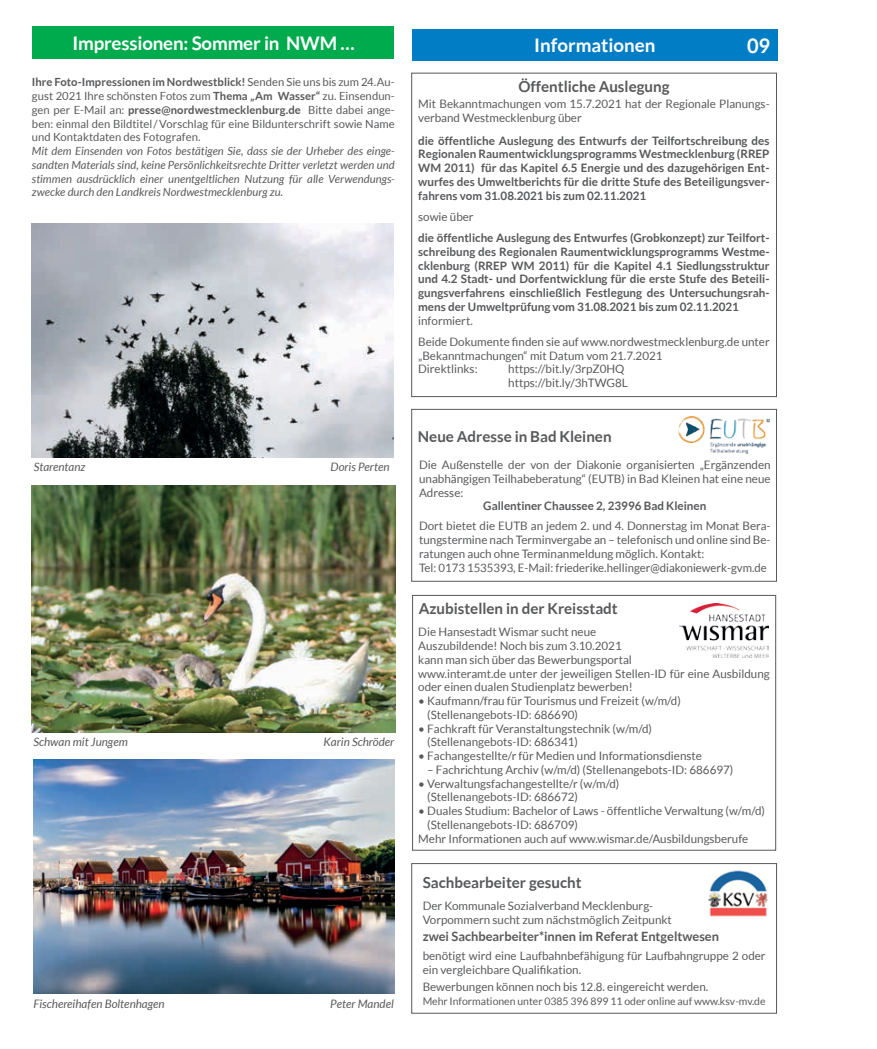
<style>
.page{position:relative;width:877px;height:1049px;background:#fff}
.page>*{position:absolute;margin:0;border:0;box-sizing:border-box;transform-origin:0 0}
.t1{font:700 20px "Lato";color:#fff}
.t2{font:700 18.75px "Lato";letter-spacing:-.01em;color:#fff}
.t3{font:700 15.12px "Lato";color:#58595b}
.t4{font:700 12.75px "Lato";color:#58595b}
.t5{font:11.62px/13.8px "Lato";color:#58595b}
.t6{font:700 11.62px/13.8px "Lato";color:#58595b;text-align:justify}
.t7{font:italic 11.62px "Lato";color:#58595b}
.t8{font:11.25px/13.8px "Lato";letter-spacing:.005em;color:#58595b;text-align:justify}
.t9{font:italic 11.25px/13.8px "Lato";letter-spacing:.005em;color:#58595b;text-align:justify}
.t10{font:10.5px "Lato";color:#58595b}
.s1{font-weight:700}
</style>
<div class="page">
<div style="left:412px;top:29px;width:365px;height:32px;background:#007dc5"></div>
<div style="left:32px;top:27px;width:361px;height:32px;background:#00ab4e"></div>
<img style="left:32px;top:485px;width:363px;height:247px">
<img style="left:33px;top:759px;width:362px;height:235px">
<img style="left:32px;top:224px;width:362px;height:234px">
<div style="left:411px;top:73px;width:366px;height:324px;border:1px solid #58595b"></div>
<div style="left:411px;top:409px;width:366px;height:172px;border:1px solid #58595b"></div>
<div style="left:412px;top:595px;width:364px;height:255px;border:1px solid #58595b"></div>
<div style="left:411px;top:863px;width:366px;height:150px;border:1px solid #58595b"></div>
<img style="left:678px;top:417px;width:92px;height:37px">
<img style="left:680px;top:603px;width:89px;height:54px">
<img style="left:708px;top:870px;width:60px;height:47px">
<h2 class="t2" style="left:72px;top:33px;width:284px">Impressionen: Sommer in NWM …</h2>
<p class="t8" style="left:32px;top:75px;width:364px"><span class="s1">Ihre Foto-Impressionen im Nordwestblick!</span> Senden Sie uns bis zum 24.Au&shy;gust 2021 Ihre schönsten Fotos zum <span class="s1">Thema „Am Wasser“</span> zu. Einsendun&shy;gen per E-Mail an: <span class="s1">presse@nordwestmecklenburg.de</span> Bitte dabei ange&shy;ben: einmal den Bildtitel/Vorschlag für eine Bildunterschrift sowie Name und Kontaktdaten des Fotografen.</p>
<p class="t9" style="left:32px;top:144px;width:364px">Mit dem Einsenden von Fotos bestätigen Sie, dass sie der Urheber des einge&shy;sandten Materials sind, keine Persönlichkeitsrechte Dritter verletzt werden und stimmen ausdrücklich einer unentgeltlichen Nutzung für alle Verwendungs&shy;zwecke durch den Landkreis Nordwestmecklenburg zu.</p>
<p class="t7" style="left:34px;top:461px;width:53px">Starentanz</p>
<p class="t7" style="left:331px;top:461px;width:60px">Doris Perten</p>
<p class="t7" style="left:33px;top:736px;width:96px">Schwan mit Jungem</p>
<p class="t7" style="left:324px;top:736px;width:72px">Karin Schröder</p>
<p class="t7" style="left:33px;top:997px;width:133px">Fischereihafen Boltenhagen</p>
<p class="t7" style="left:330px;top:997px;width:65px">Peter Mandel</p>
<h2 class="t2" style="left:534px;top:34px;width:123px">Informationen</h2>
<h1 class="t1" style="left:747px;top:34px;width:25px">09</h1>
<h3 class="t3" style="left:519px;top:78px;width:153px">Öffentliche Auslegung</h3>
<p class="t5" style="left:418px;top:97px;width:353px">Mit Bekanntmachungen vom 15.7.2021 hat der Regionale Planungs&shy;verband Westmecklenburg über</p>
<p class="t6" style="left:418px;top:133px;width:353px">die öffentliche Auslegung des Entwurfs der Teilfortschreibung des Regionalen Raumentwicklungsprogramms Westmecklenburg (RREP WM 2011) für das Kapitel 6.5 Energie und des dazugehörigen Ent&shy;wurfes des Umweltberichts für die dritte Stufe des Beteiligungsver&shy;fahrens vom 31.08.2021 bis zum 02.11.2021</p>
<p class="t5" style="left:418px;top:210px;width:57px">sowie über</p>
<p class="t6" style="left:418px;top:231px;width:353px">die öffentliche Auslegung des Entwurfes (Grobkonzept) zur Teilfort&shy;schreibung des Regionalen Raumentwicklungsprogramms Westme&shy;cklenburg (RREP WM 2011) für die Kapitel 4.1 Siedlungsstruktur und 4.2 Stadt- und Dorfentwicklung für die erste Stufe des Beteili&shy;gungsverfahrens einschließlich Festlegung des Untersuchungsrah&shy;mens der Umweltprüfung vom 31.08.2021 bis zum 02.11.2021</p>
<p class="t5" style="left:418px;top:310px;width:353px;line-height:21.2px">informiert.<br>Beide Dokumente finden sie auf www.nordwestmecklenburg.de unter</p>
<p class="t5" style="left:418px;top:349px;width:246px">„Bekanntmachungen“ mit Datum vom 21.7.2021<br>Direktlinks:</p>
<p class="t5" style="left:508px;top:362px;width:121px">https://bit.ly/3rpZ0HQ https://bit.ly/3hTWG8L</p>
<h3 class="t3" style="left:418px;top:428px;width:195px">Neue Adresse in Bad Kleinen</h3>
<p class="t5" style="left:419px;top:458px;width:353px;text-align:justify">Die Außenstelle der von der Diakonie organisierten „Ergänzenden unabhängigen Teilhabeberatung“ (EUTB) in Bad Kleinen hat eine neue Adresse:</p>
<p class="t6" style="left:483px;top:499px;width:225px">Gallentiner Chaussee 2, 23996 Bad Kleinen</p>
<p class="t5" style="left:419px;top:519px;width:353px">Dort bietet die EUTB an jedem 2. und 4. Donnerstag im Monat Bera&shy;tungstermine nach Terminvergabe an – telefonisch und online sind Be&shy;ratungen auch ohne Terminanmeldung möglich. Kontakt:<br>Tel: 0173 1535393, E-Mail: friederike.hellinger@diakoniewerk-gvm.de</p>
<h3 class="t3" style="left:419px;top:600px;width:201px">Azubistellen in der Kreisstadt</h3>
<p class="t5" style="left:418px;top:625px;width:353px">Die Hansestadt Wismar sucht neue<br>Auszubildende! Noch bis zum 3.10.2021<br>kann man sich über das Bewerbungsportal<br>www.interamt.de unter der jeweiligen Stellen-ID für eine Ausbildung oder einen dualen Studienplatz bewerben!</p>
<p class="t5" style="left:427px;top:694px;width:255px;text-indent:-9px">• Kaufmann/frau für Tourismus und Freizeit (w/m/d) (Stellenangebots-ID: 686690)</p>
<p class="t5" style="left:427px;top:721px;width:226px;text-indent:-9px">• Fachkraft für Veranstaltungstechnik (w/m/d) (Stellenangebots-ID: 686341)</p>
<p class="t5" style="left:418px;top:749px;width:285px">• Fachangestellte/r für Medien und Informationsdienste</p>
<p class="t5" style="left:427px;top:763px;width:308px">– Fachrichtung Archiv (w/m/d) (Stellenangebots-ID: 686697)</p>
<p class="t5" style="left:427px;top:776px;width:194px;text-indent:-9px">• Verwaltungsfachangestellte/r (w/m/d) (Stellenangebots-ID: 686672)</p>
<p class="t5" style="left:418px;top:804px;width:348px">• Duales Studium: Bachelor of Laws - öffentliche Verwaltung (w/m/d)</p>
<p class="t5" style="left:427px;top:818px;width:152px">(Stellenangebots-ID: 686709)</p>
<p class="t5" style="left:418px;top:831px;width:332px">Mehr Informationen auch auf www.wismar.de/Ausbildungsberufe</p>
<h3 class="t3" style="left:423px;top:873px;width:161px">Sachbearbeiter gesucht</h3>
<p class="t5" style="left:423px;top:899px;width:251px">Der Kommunale Sozialverband Mecklenburg-<br>Vorpommern sucht zum nächstmöglich Zeitpunkt</p>
<p class="t4" style="left:423px;top:929px;width:298px">zwei Sachbearbeiter*innen im Referat Entgeltwesen</p>
<p class="t5" style="left:423px;top:949px;width:344px">benötigt wird eine Laufbahnbefähigung für Laufbahngruppe 2 oder ein vergleichbare Qualifikation.</p>
<p class="t5" style="left:423px;top:980px;width:287px">Bewerbungen können noch bis 12.8. eingereicht werden.</p>
<p class="t10" style="left:423px;top:995px;width:344px">Mehr Informationen unter 0385 396 899 11 oder online auf www.ksv-mv.de</p>
</div>
